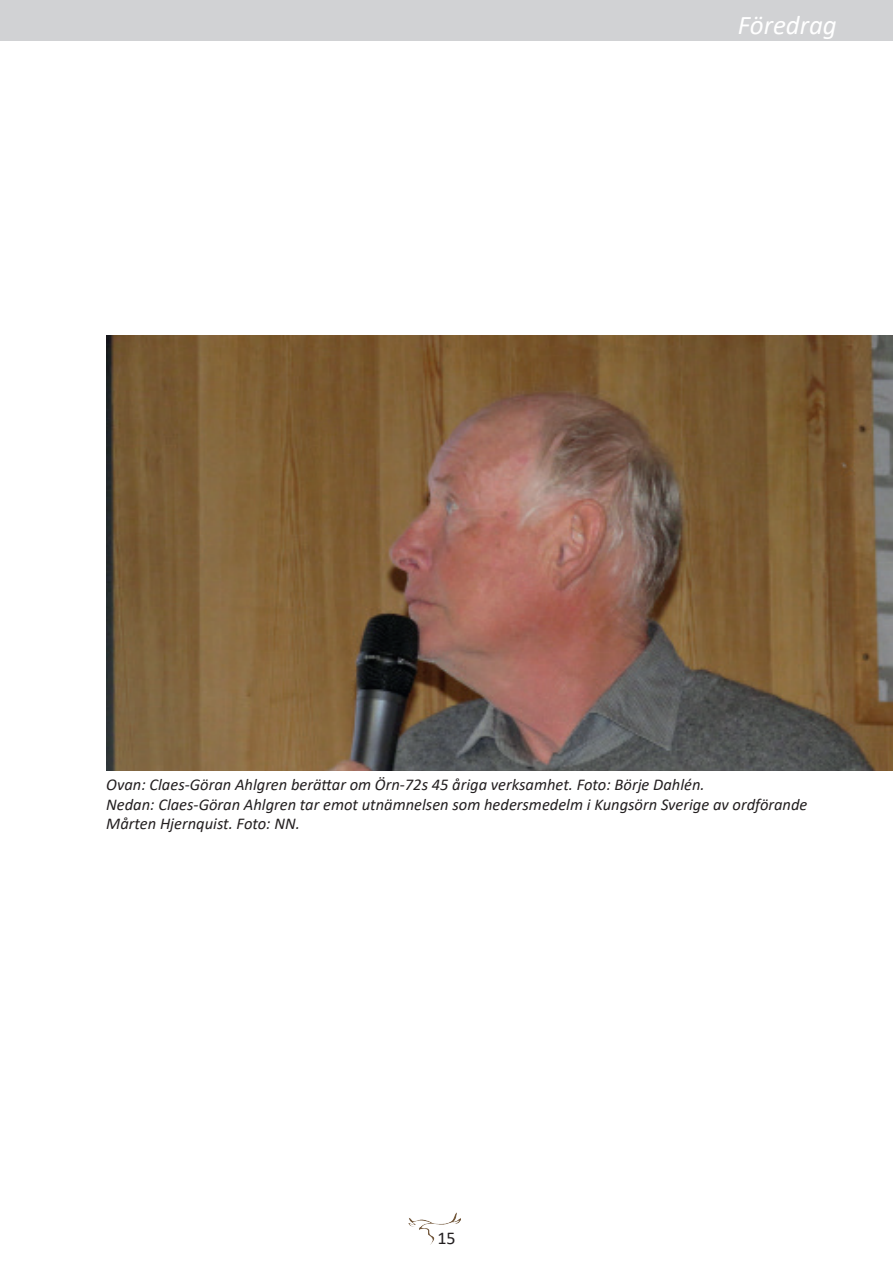
<style>
.page{position:relative;width:893px;height:1263px;background:#fff}
.page>*{position:absolute;margin:0;border:0;box-sizing:border-box;transform-origin:0 0}
.t1{font:italic 27px "Calibri";color:#fff}
.t2{font:18px "Calibri";color:#231f20}
.t3{font:italic 16.5px/19.8px "Calibri";color:#231f20}
</style>
<div class="page">
<img style="left:408px;top:1212px;width:52px;height:33px">
<img style="left:106px;top:336px;width:787px;height:435px">
<div style="left:0;top:0;width:893px;height:40px;background:#d1d2d4"></div>
<h1 class="t1" style="left:738px;top:6px;width:100px">Föredrag</h1>
<p class="t3" style="left:106px;top:774px;width:703px">Ovan: Claes-Göran Ahlgren berättar om Örn-72s 45 åriga verksamhet. Foto: Börje Dahlén.<br>Nedan: Claes-Göran Ahlgren tar emot utnämnelsen som hedersmedelm i Kungsörn Sverige av ordförande<br>Mårten Hjernquist. Foto: NN.</p>
<p class="t2" style="left:437px;top:1225px;width:20px">15</p>
</div>
